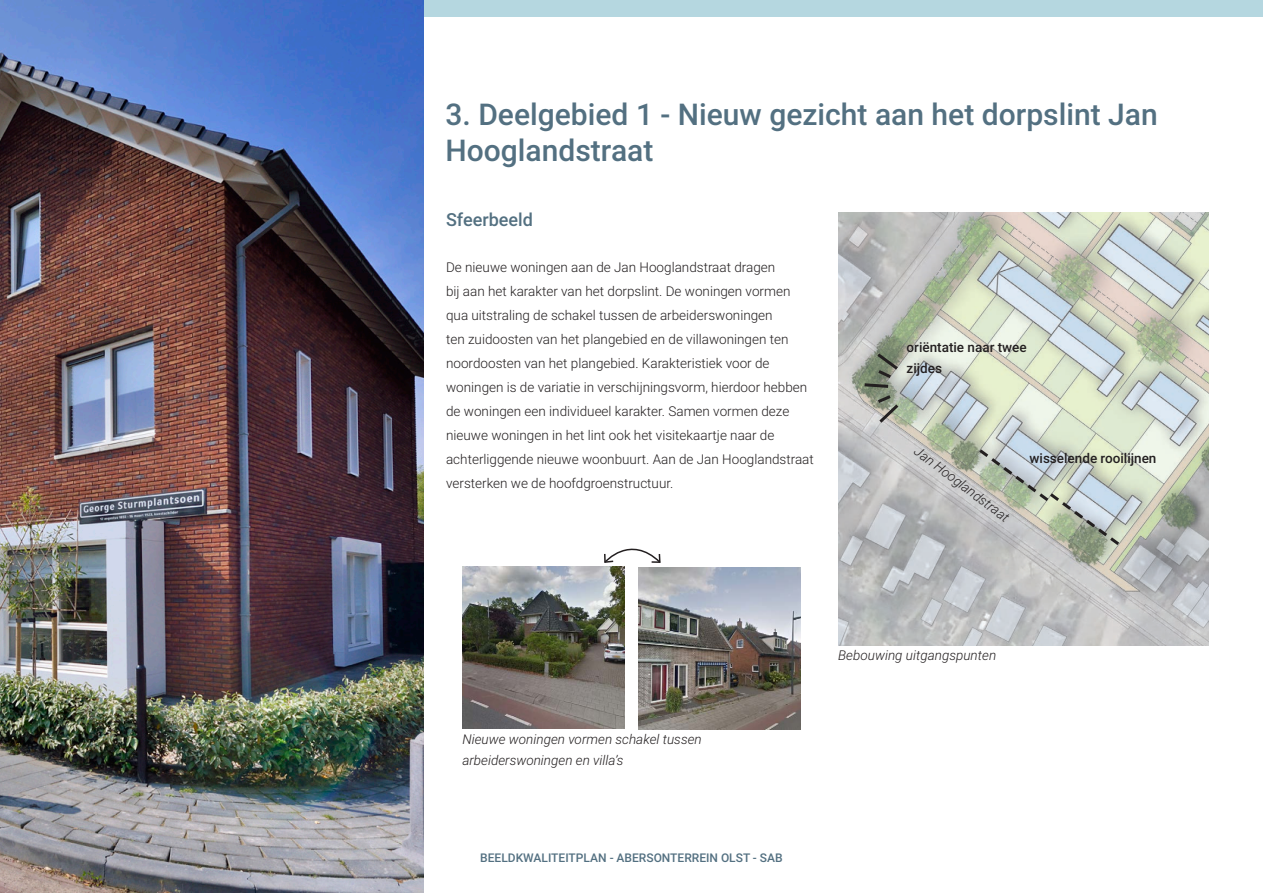
<style>
.page{position:relative;width:1263px;height:893px;background:#fff}
.page>*{position:absolute;margin:0;border:0;box-sizing:border-box;transform-origin:0 0}
.hoofdstuktitel{font:500 30px/36px "Roboto";color:#537081}
.Titel{font:500 18px "Roboto";color:#537081}
.Tekst{font:300 13.5px/24px "Roboto";color:#231f20}
.onderschrift{font:italic 300 13.5px/21px "Roboto";color:#231f20}
.onderschrift-2{font:500 13.5px/21px "Roboto";color:#231f20}
.t1{font:500 12px "Roboto";color:#537081}
</style>
<div class="page">
<div style="left:0;top:0;width:1263px;height:17px;background:#b5d7e0"></div>
<img style="left:838px;top:213px;width:371px;height:433px">
<svg style="left:861px;top:350px;width:40px;height:76px"></svg>
<svg style="left:976px;top:446px;width:146px;height:102px"></svg>
<img style="left:638px;top:568px;width:163px;height:162px">
<img style="left:462px;top:566px;width:162px;height:162px">
<svg style="left:604px;top:548px;width:57px;height:15px"></svg>
<img style="left:0;top:0;width:423px;height:893px">
<p class="hoofdstuktitel" style="left:445px;top:95px;width:714px">3. Deelgebied 1 - Nieuw gezicht aan het dorpslint Jan<br>Hooglandstraat</p>
<p class="Titel" style="left:446px;top:207px;width:88px">Sfeerbeeld</p>
<p class="Tekst" style="left:446px;top:254px;width:369px">De nieuwe woningen aan de Jan Hooglandstraat dragen<br>bij aan het karakter van het dorpslint. De woningen vormen qua uitstraling de schakel tussen de arbeiderswoningen<br>ten zuidoosten van het plangebied en de villawoningen ten noordoosten van het plangebied. Karakteristiek voor de woningen is de variatie in verschijningsvorm, hierdoor hebben de woningen een individueel karakter. Samen vormen deze nieuwe woningen in het lint ook het visitekaartje naar de achterliggende nieuwe woonbuurt. Aan de Jan Hooglandstraat versterken we de hoofdgroenstructuur.</p>
<p class="onderschrift-2" style="left:906px;top:337px;width:122px">oriëntatie naar twee zijdes</p>
<p class="onderschrift" style="left:923px;top:441px;width:116px;rotate:37deg">Jan Hooglandstraat</p>
<p class="onderschrift-2" style="left:1029px;top:447px;width:128px">wisselende rooilijnen</p>
<p class="onderschrift" style="left:462px;top:728px;width:241px">Nieuwe woningen vormen schakel tussen arbeiderswoningen en villa’s</p>
<p class="t1" style="left:480px;top:850px;width:304px">BEELDKWALITEITPLAN - ABERSONTERREIN OLST - SAB</p>
<p class="onderschrift" style="left:838px;top:645px;width:160px">Bebouwing uitgangspunten</p>
</div>
